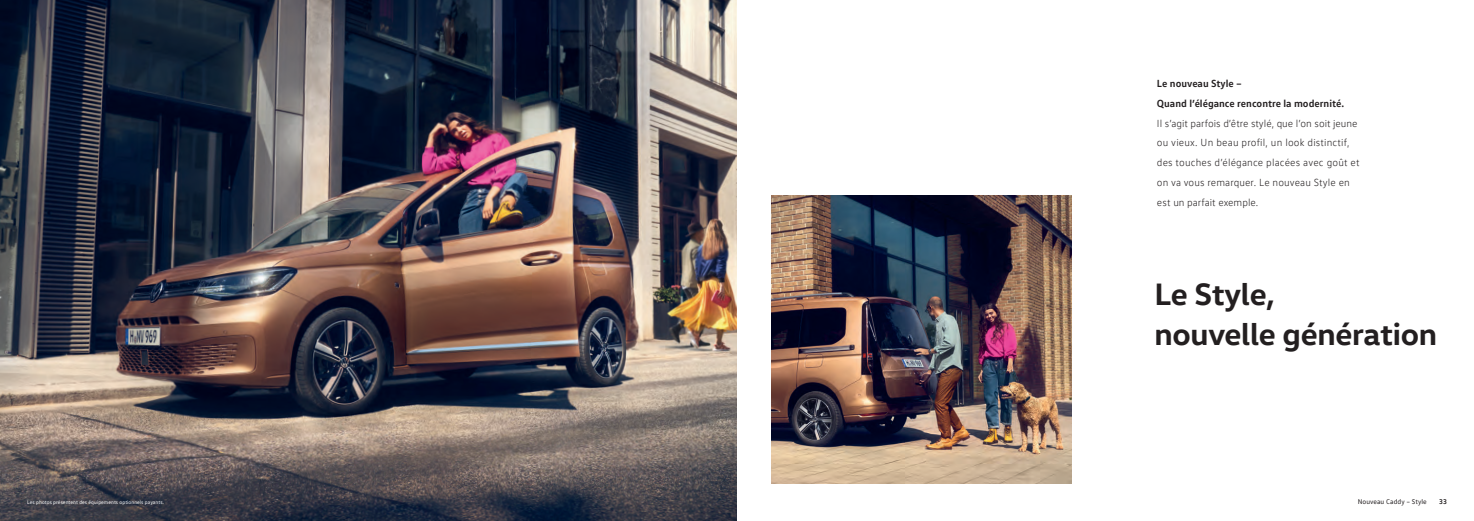
<style>
.page{position:relative;width:1474px;height:521px;background:#fff}
.page>*{position:absolute;margin:0;border:0;box-sizing:border-box;transform-origin:0 0}
.t1{font:700 31.5px/39.7px "VW Head";letter-spacing:-.01em;color:#231f20}
.t2{font:300 10.5px/19.9px "VW Text";letter-spacing:.01em;color:#231f20}
.t3{font:700 10.5px/19.9px "VW Text";color:#231f20}
.t4{font:7px "VW Text";letter-spacing:.005em;color:#231f20}
.t5{font:700 7px "VW Text";color:#231f20}
.t6{font:5.25px "VW Text";letter-spacing:.005em;color:#fff}
</style>
<div class="page">
<img style="left:771px;top:196px;width:300px;height:288px">
<img style="left:0;top:0;width:737px;height:521px">
<p class="t3" style="left:1156px;top:73px;width:189px">Le nouveau Style –<br>Quand l’élégance rencontre la modernité.</p>
<p class="t2" style="left:1156px;top:113px;width:204px">Il s’agit parfois d’être stylé, que l’on soit jeune ou vieux. Un beau profil, un look distinctif, des touches d’élégance placées avec goût et on va vous remarquer. Le nouveau Style en est un parfait exemple.</p>
<h1 class="t1" style="left:1154px;top:273px;width:284px">Le Style,<br>nouvelle génération</h1>
<p class="t6" style="left:27px;top:498px;width:138px">Les photos présentent des équipements optionnels payants.</p>
<p class="t4" style="left:1357px;top:497px;width:71px">Nouveau Caddy – Style</p>
<p class="t5" style="left:1439px;top:497px;width:9px">33</p>
</div>
